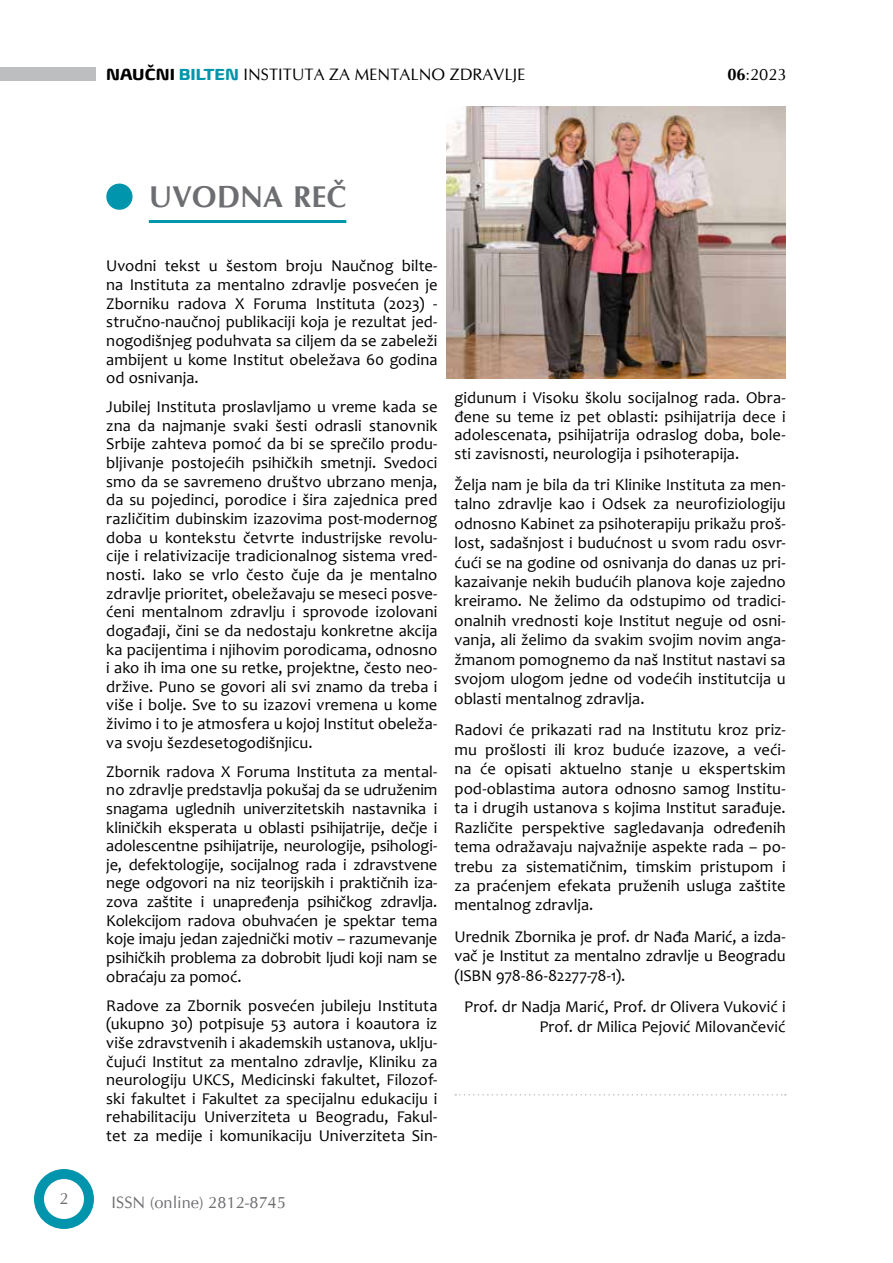
<style>
.page{position:relative;width:893px;height:1263px;background:#fff}
.page>*{position:absolute;margin:0;border:0;box-sizing:border-box;transform-origin:0 0}
.t1{font:700 30px "CG Omega";color:#6d6e71}
.t2{font:16.5px/18.6px "Candara";color:#000;text-align:justify}
.t3{font:16.5px "CG Omega";color:#000}
.t4{font:16.5px "CG Omega";color:#6d6e71}
.s1{font-family:"Biome W04";font-weight:700}
.s2{font-family:"Biome W04";font-weight:700;color:#0095ac}
.s3{font-weight:700}
</style>
<div class="page">
<div style="left:34px;top:1169px;width:60px;height:60px;background:#0095ac;border-radius:50%"></div>
<div style="left:44px;top:1179px;width:40px;height:40px;background:#fff;border-radius:50%"></div>
<div style="left:0;top:67px;width:96px;height:14px;background:#bcbec0"></div>
<svg style="left:455px;top:1094px;width:331px;height:1px"></svg>
<hr style="left:149px;top:220px;width:197px;height:3px;background:#0095ac">
<div style="left:106px;top:184px;width:27px;height:26px;background:#0095ac;border-radius:50%"></div>
<img style="left:446px;top:106px;width:340px;height:272px">
<p class="t4" style="left:59px;top:1188px;width:11px">2</p>
<p class="t3" style="left:106px;top:64px;width:421px"><span class="s1">NAUČNI</span> <span class="s2">BILTEN</span> INSTITUTA ZA MENTALNO ZDRAVLJE</p>
<p class="t3" style="left:727px;top:65px;width:61px"><span class="s3">06</span>:2023</p>
<h1 class="t1" style="left:149px;top:178px;width:199px">UVODNA REČ</h1>
<p class="t2" style="left:106px;top:257px;width:333px">Uvodni tekst u šestom broju Naučnog bilte&shy;na Instituta za mentalno zdravlje posvećen je Zborniku radova X Foruma Instituta (2023) - stručno-naučnoj publikaciji koja je rezultat jed&shy;nogodišnjeg poduhvata sa ciljem da se zabeleži ambijent u kome Institut obeležava 60 godina od osnivanja.</p>
<p class="t2" style="left:106px;top:397px;width:333px">Jubilej Instituta proslavljamo u vreme kada se zna da najmanje svaki šesti odrasli stanovnik Srbije zahteva pomoć da bi se sprečilo produ&shy;bljivanje postojećih psihičkih smetnji. Svedoci smo da se savremeno društvo ubrzano menja, da su pojedinci, porodice i šira zajednica pred različitim dubinskim izazovima post-modernog doba u kontekstu četvrte industrijske revolu&shy;cije i relativizacije tradicionalnog sistema vred&shy;nosti. Iako se vrlo često čuje da je mentalno zdravlje prioritet, obeležavaju se meseci posve&shy;ćeni mentalnom zdravlju i sprovode izolovani događaji, čini se da nedostaju konkretne akcija ka pacijentima i njihovim porodicama, odnosno i ako ih ima one su retke, projektne, često neo&shy;držive. Puno se govori ali svi znamo da treba i više i bolje. Sve to su izazovi vremena u kome živimo i to je atmosfera u kojoj Institut obeleža&shy;va svoju šezdesetogodišnjicu.</p>
<p class="t2" style="left:106px;top:762px;width:333px">Zbornik radova X Foruma Instituta za mental&shy;no zdravlje predstavlja pokušaj da se udruženim snagama uglednih univerzitetskih nastavnika i kliničkih eksperata u oblasti psihijatrije, dečje i adolescentne psihijatrije, neurologije, psihologi&shy;je, defektologije, socijalnog rada i zdravstvene nege odgovori na niz teorijskih i praktičnih iza&shy;zova zaštite i unapređenja psihičkog zdravlja.<br>Kolekcijom radova obuhvaćen je spektar tema koje imaju jedan zajednički motiv – razumevanje psihičkih problema za dobrobit ljudi koji nam se obraćaju za pomoć.</p>
<p class="t2" style="left:106px;top:996px;width:333px">Radove za Zbornik posvećen jubileju Instituta (ukupno 30) potpisuje 53 autora i koautora iz više zdravstvenih i akademskih ustanova, uklju&shy;čujući Institut za mentalno zdravlje, Kliniku za neurologiju UKCS, Medicinski fakultet, Filozof&shy;ski fakultet i Fakultet za specijalnu edukaciju i rehabilitaciju Univerziteta u Beogradu, Fakul&shy;tet za medije i komunikaciju Univerziteta Sin-</p>
<p class="t2" style="left:454px;top:388px;width:333px">gidunum i Visoku školu socijalnog rada. Obra&shy;đene su teme iz pet oblasti: psihijatrija dece i adolescenata, psihijatrija odraslog doba, bole&shy;sti zavisnosti, neurologija i psihoterapija.</p>
<p class="t2" style="left:454px;top:474px;width:333px;line-height:19.5px">Želja nam je bila da tri Klinike Instituta za men&shy;talno zdravlje kao i Odsek za neurofiziologiju odnosno Kabinet za psihoterapiju prikažu proš&shy;lost, sadašnjost i budućnost u svom radu osvr&shy;ćući se na godine od osnivanja do danas uz pri&shy;kazaivanje nekih budućih planova koje zajedno kreiramo. Ne želimo da odstupimo od tradici&shy;onalnih vrednosti koje Institut neguje od osni&shy;vanja, ali želimo da svakim svojim novim anga&shy;žmanom pomognemo da naš Institut nastavi sa svojom ulogom jedne od vodećih institutcija u oblasti mentalnog zdravlja.</p>
<p class="t2" style="left:454px;top:720px;width:333px;line-height:19.5px">Radovi će prikazati rad na Institutu kroz priz&shy;mu prošlosti ili kroz buduće izazove, a veći&shy;na će opisati aktuelno stanje u ekspertskim pod-oblastima autora odnosno samog Institu&shy;ta i drugih ustanova s kojima Institut sarađuje.<br>Različite perspektive sagledavanja određenih tema odražavaju najvažnije aspekte rada – po&shy;trebu za sistematičnim, timskim pristupom i za praćenjem efekata pruženih usluga zaštite mentalnog zdravlja.</p>
<p class="t2" style="left:454px;top:927px;width:333px;line-height:19.5px">Urednik Zbornika je prof. dr Nađa Marić, a izda&shy;vač je Institut za mentalno zdravlje u Beogradu (ISBN 978-86-82277-78-1).</p>
<p class="t2" style="left:464px;top:997px;width:323px;line-height:19.5px;text-align:right">Prof. dr Nadja Marić, Prof. dr Olivera Vuković i<br>Prof. dr Milica Pejović Milovančević</p>
<p class="t4" style="left:112px;top:1193px;width:176px">ISSN (online) 2812-8745</p>
</div>
